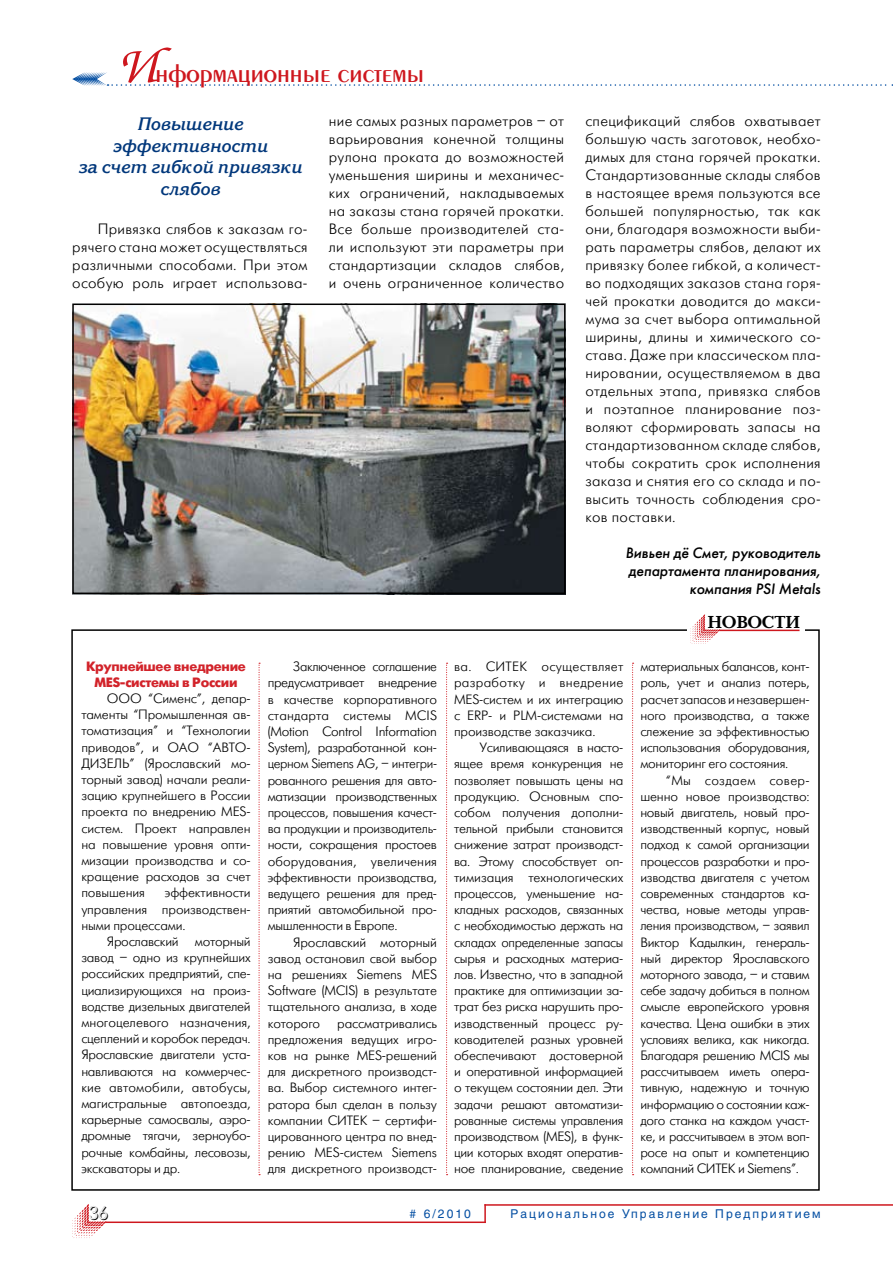
<style>
.page{position:relative;width:893px;height:1263px;background:#fff}
.page>*{position:absolute;margin:0;border:0;box-sizing:border-box;transform-origin:0 0}
.t1{font:27px "Penta Demi";color:#ce171e}
.t2{font:italic 700 18px/21.6px "Korinna C";color:#00377b;text-align:center}
.t3{font:700 18px "Baltica C";color:#000}
.t4{font:18px "Futuris Shadow C";color:#000}
.t5{font:15px/18px "Futuris Light C";letter-spacing:.02em;color:#000;text-align:justify}
.t6{font:italic 15px/18px "Futuris C";color:#000;text-align:right}
.t7{font:13.5px/16.2px "Futuris Light C";letter-spacing:-.015em;color:#000;text-align:justify}
.t8{font:700 13.5px/16.2px "Futuris C";letter-spacing:-.02em;color:#d2232a;text-align:center}
.t9{font:12px "Helios";letter-spacing:.17em;color:#034ea2}
.s1{font-family:"Zapf Chancery C";font-weight:500;font-style:italic;font-size:54px}
</style>
<div class="page">
<svg style="left:72px;top:1204px;width:34px;height:34px"></svg>
<svg style="left:484px;top:1206px;width:2px;height:15px"></svg>
<hr style="left:105px;top:1221px;width:381px;height:2px;background:#ce171e">
<hr style="left:484px;top:1204px;width:409px;height:2px;background:#ce171e">
<svg style="left:72px;top:72px;width:821px;height:14px"></svg>
<img style="left:75px;top:306px;width:488px;height:285px">
<div style="left:72px;top:303px;width:494px;height:291px;border:2px solid #000"></div>
<svg style="left:691px;top:614px;width:29px;height:30px"></svg>
<hr style="left:719px;top:630px;width:80px;height:1px;background:#ce171e">
<svg style="left:258px;top:663px;width:2px;height:512px"></svg>
<svg style="left:446px;top:663px;width:2px;height:512px"></svg>
<svg style="left:632px;top:663px;width:2px;height:512px"></svg>
<h1 class="t1" style="left:117px;top:60px;width:309px"><span class="s1">И</span>нформационные системы</h1>
<h2 class="t2" style="left:78px;top:114px;width:225px">Повышение эффективности<br>за счет гибкой привязки слябов</h2>
<p class="t5" style="left:72px;top:220px;width:237px;text-indent:26px">Привязка слябов к заказам го&shy;рячего стана может осуществляться различными способами. При этом особую роль играет использова-</p>
<p class="t5" style="left:329px;top:112px;width:237px">ние самых разных параметров – от варьирования конечной толщины рулона проката до возможностей уменьшения ширины и механичес&shy;ких ограничений, накладываемых на заказы стана горячей прокатки.<br>Все больше производителей ста&shy;ли используют эти параметры при стандартизации складов слябов, и очень ограниченное количество</p>
<p class="t5" style="left:585px;top:112px;width:237px">спецификаций слябов охватывает большую часть заготовок, необхо&shy;димых для стана горячей прокатки.<br>Стандартизованные склады слябов в настоящее время пользуются все большей популярностью, так как они, благодаря возможности выби&shy;рать параметры слябов, делают их привязку более гибкой, а количест&shy;во подходящих заказов стана горя&shy;чей прокатки доводится до макси&shy;мума за счет выбора оптимальной ширины, длины и химического со&shy;става. Даже при классическом пла&shy;нировании, осуществляемом в два отдельных этапа, привязка слябов и поэтапное планирование поз&shy;воляют сформировать запасы на стандартизованном складе слябов, чтобы сократить срок исполнения заказа и снятия его со склада и по&shy;высить точность соблюдения сро&shy;ков поставки.</p>
<p class="t6" style="left:626px;top:544px;width:196px">Вивьен дё Смет, руководитель департамента планирования, компания PSI Metals</p>
<h2 class="t3" style="left:707px;top:612px;width:94px">НОВОСТИ</h2>
<p class="t8" style="left:86px;top:658px;width:161px">Крупнейшее внедрение<br>MES-системы в России</p>
<p class="t7" style="left:81px;top:691px;width:171px;text-indent:26px">ООО “Сименс”, депар&shy;таменты “Промышленная ав&shy;томатизация” и “Технологии приводов”, и ОАО “АВТО-ДИЗЕЛЬ” (Ярославский мо&shy;торный завод) начали реали&shy;зацию крупнейшего в России проекта по внедрению MES&shy;систем. Проект направлен на повышение уровня опти&shy;мизации производства и со&shy;кращение расходов за счет повышения</p>
<p class="t7" style="left:81px;top:885px;width:171px;text-indent:83px">эффективности управления производствен&shy;ными процессами.</p>
<p class="t7" style="left:81px;top:934px;width:171px;text-indent:26px">Ярославский моторный завод – одно из крупнейших российских предприятий, спе&shy;циализирующихся на произ&shy;водстве дизельных двигателей многоцелевого назначения, сцеплений и коробок передач.<br>Ярославские двигатели уста&shy;навливаются на коммерчес&shy;кие автомобили, автобусы, магистральные автопоезда, карьерные самосвалы, аэро&shy;дромные тягачи, зерноубо&shy;рочные комбайны, лесовозы, экскаваторы и др.</p>
<h2 class="t4" style="left:89px;top:1204px;width:20px">36</h2>
<p class="t7" style="left:268px;top:659px;width:171px;text-indent:26px">Заключенное соглашение предусматривает внедрение в качестве корпоративного стандарта системы MCIS (Motion Control Information System), разработанной кон&shy;церном Siemens AG, – интегри&shy;рованного решения для авто&shy;матизации производственных процессов, повышения качест&shy;ва продукции и производитель&shy;ности, сокращения простоев оборудования, увеличения эффективности производства, ведущего решения для пред&shy;приятий автомобильной про&shy;мышленности в Европе.</p>
<p class="t7" style="left:268px;top:934px;width:171px;text-indent:26px">Ярославский моторный завод остановил свой выбор на решениях Siemens MES Software (MCIS) в результате тщательного анализа, в ходе которого</p>
<p class="t7" style="left:268px;top:1015px;width:171px;text-indent:70px">рассматривались предложения ведущих игро&shy;ков на рынке MES-решений для дискретного производст&shy;ва. Выбор системного интег&shy;ратора был сделан в пользу компании СИТЕК – сертифи&shy;цированного центра по внед&shy;рению MES-систем Siemens для дискретного производст-</p>
<p class="t7" style="left:454px;top:659px;width:171px">ва. СИТЕК осуществляет разработку и внедрение MES-систем и их интеграцию с ERP- и PLM-системами на производстве заказчика.</p>
<p class="t7" style="left:454px;top:740px;width:171px;text-indent:26px">Усиливающаяся в насто&shy;ящее время конкуренция не позволяет повышать цены на продукцию. Основным спо&shy;собом получения дополни&shy;тельной прибыли становится снижение затрат производст&shy;ва. Этому способствует оп&shy;тимизация технологических процессов, уменьшение на&shy;кладных расходов, связанных с необходимостью держать на складах определенные запасы сырья и расходных материа&shy;лов. Известно, что в западной практике для оптимизации за&shy;трат без риска нарушить про&shy;изводственный процесс ру&shy;ководителей разных уровней обеспечивают достоверной и оперативной информацией о текущем состоянии дел. Эти задачи решают автоматизи&shy;рованные системы управления производством (MES), в функ&shy;ции которых входят оператив&shy;ное планирование, сведение</p>
<p class="t7" style="left:640px;top:659px;width:171px">материальных балансов, конт&shy;роль, учет и анализ потерь, расчет запасов и незавершен&shy;ного производства, а также слежение за эффективностью использования оборудования, мониторинг его состояния.</p>
<p class="t7" style="left:640px;top:772px;width:171px;text-indent:26px">“Мы создаем совер&shy;шенно новое производство: новый двигатель, новый про&shy;изводственный корпус, новый подход к самой организации процессов разработки и про&shy;изводства двигателя с учетом современных стандартов ка&shy;чества, новые методы управ&shy;ления производством, – заявил Виктор Кадылкин, генераль&shy;ный директор Ярославского моторного завода, – и ставим себе задачу добиться в полном смысле европейского уровня качества. Цена ошибки в этих условиях велика, как никогда.<br>Благодаря решению MCIS мы рассчитываем иметь опера&shy;тивную, надежную и точную информацию о состоянии каж&shy;дого станка на каждом участ&shy;ке, и рассчитываем в этом воп&shy;росе на опыт и компетенцию компаний СИТЕК и Siemens”.</p>
<p class="t9" style="left:410px;top:1207px;width:63px"># 6/2010</p>
<p class="t9" style="left:510px;top:1207px;width:312px">Рациональное Управление Предприятием</p>
</div>
